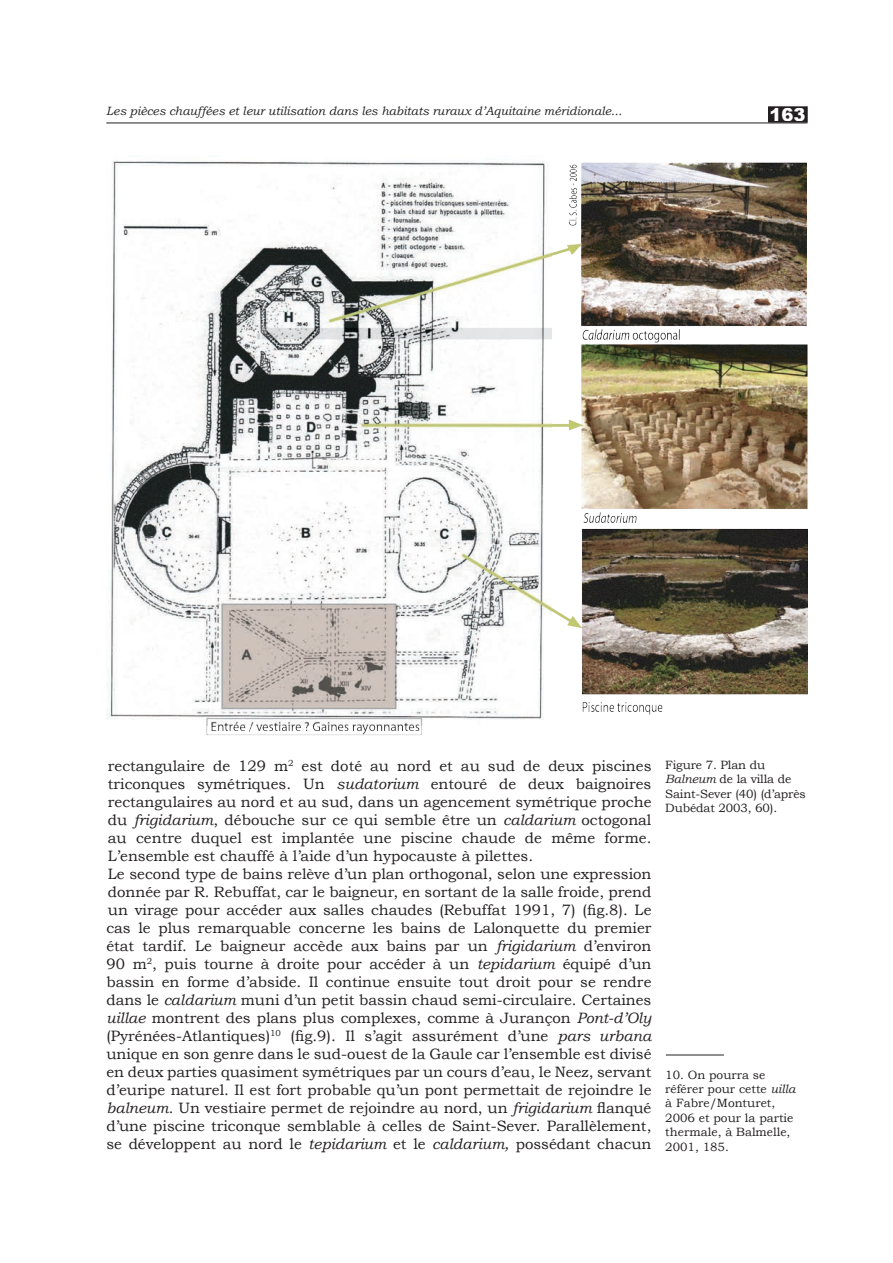
<style>
.page{position:relative;width:893px;height:1263px;background:#fff}
.page>*{position:absolute;margin:0;border:0;box-sizing:border-box;transform-origin:0 0}
.t1{font:900 18px "Arial";color:#fff}
.t2{font:15px/18px "Bookman Old Style";color:#231f20}
.t3{font:12px/14.4px "Bookman Old Style";color:#231f20}
.t4{font:italic 12px "Bookman Old Style";color:#231f20}
.s1{font-style:italic}
</style>
<div class="page">
<hr style="left:106px;top:123px;width:701px;height:1px;background:#231f20">
<div style="left:769px;top:107px;width:38px;height:15px;background:#231f20"></div>
<div style="left:768px;top:106px;width:40px;height:17px;border:2px solid #231f20"></div>
<img style="left:106px;top:161px;width:702px;height:574px">
<hr style="left:666px;top:1054px;width:58px;height:1px;background:#231f20">
<p class="t4" style="left:106px;top:104px;width:517px">Les pièces chauffées et leur utilisation dans les habitats ruraux d’Aquitaine méridionale...</p>
<p class="t1" style="left:769px;top:101px;width:38px">163</p>
<p class="t2" style="left:106px;top:757px;width:547px">rectangulaire de 129 m<sup>2</sup> est doté au nord et au sud de deux piscines triconques symétriques. Un <span class="s1">sudatorium</span> entouré de deux baignoires rectangulaires au nord et au sud, dans un agencement symétrique proche du <span class="s1">frigidarium</span>, débouche sur ce qui semble être un <span class="s1">caldarium</span> octogonal au centre duquel est implantée une piscine chaude de même forme.<br>L’ensemble est chauffé à l’aide d’un hypocauste à pilettes.<br>Le second type de bains relève d’un plan orthogonal, selon une expression donnée par R. Rebuffat, car le baigneur, en sortant de la salle froide, prend un virage pour accéder aux salles chaudes (Rebuffat 1991, 7) (fig.8). Le cas le plus remarquable concerne les bains de Lalonquette du premier état tardif. Le baigneur accède aux bains par un <span class="s1">frigidarium</span> d’environ 90 m<sup>2</sup>, puis tourne à droite pour accéder à un <span class="s1">tepidarium</span> équipé d’un bassin en forme d’abside. Il continue ensuite tout droit pour se rendre dans le <span class="s1">caldarium</span> muni d’un petit bassin chaud semi-circulaire. Certaines <span class="s1">uillae</span> montrent des plans plus complexes, comme à Jurançon <span class="s1">Pont-d’Oly </span>(Pyrénées-Atlantiques)<sup>10</sup> (fig.9). Il s’agit assurément d’une <span class="s1">pars urbana </span>unique en son genre dans le sud-ouest de la Gaule car l’ensemble est divisé en deux parties quasiment symétriques par un cours d’eau, le Neez, servant d’euripe naturel. Il est fort probable qu’un pont permettait de rejoindre le <span class="s1">balneum</span>. Un vestiaire permet de rejoindre au nord, un <span class="s1">frigidarium</span> flanqué d’une piscine triconque semblable à celles de Saint-Sever. Parallèlement, se développent au nord le <span class="s1">tepidarium</span> et le <span class="s1">caldarium,</span> possédant chacun</p>
<p class="t3" style="left:665px;top:757px;width:142px">Figure 7. Plan du<br><span class="s1">Balneum</span> de la villa de<br>Saint-Sever (40) (d’après<br>Dubédat 2003, 60).</p>
<p class="t3" style="left:665px;top:1067px;width:132px">10. On pourra se référer pour cette <span class="s1">uilla </span>à Fabre/Monturet,<br>2006 et pour la partie thermale, à Balmelle,<br>2001, 185.</p>
</div>
